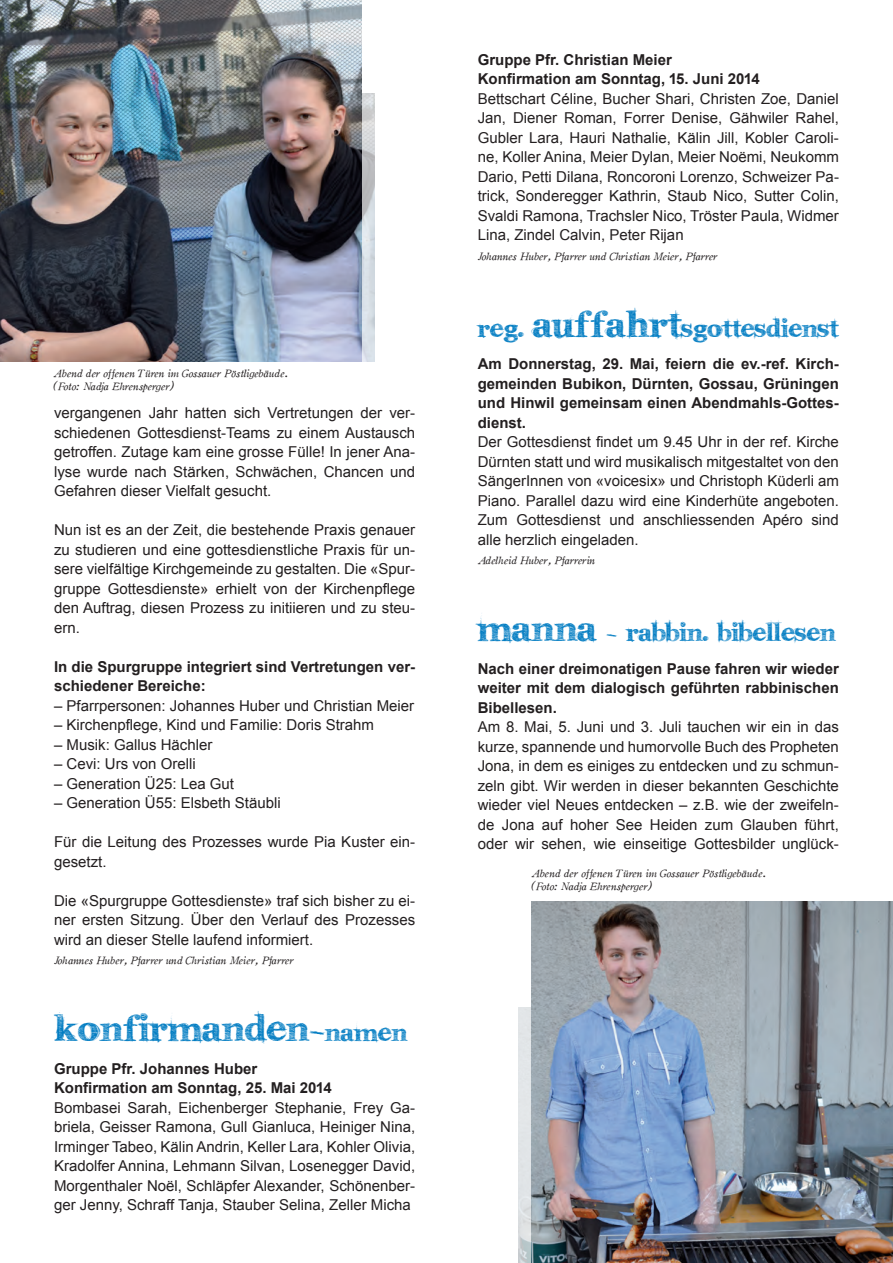
<style>
.page{position:relative;width:893px;height:1263px;background:#fff}
.page>*{position:absolute;margin:0;border:0;box-sizing:border-box;transform-origin:0 0}
.t1{font:48px "karabin E.";color:#007cc2}
.t2{font:33px "karabin E.";color:#007cc2}
.t3{font:15px/19.5px "Arial";color:#231f20;text-align:justify}
.t4{font:700 15px/19.5px "Arial";color:#231f20}
.t5{font:10.5px/12.6px "Oldstyle Italic HPLHS";color:#231f20}
.s1{font-size:33px}
.s2{font-size:48px}
</style>
<div class="page">
<img style="left:0;top:0;width:361px;height:361px">
<img style="left:361px;top:94px;width:13px;height:267px">
<img style="left:531px;top:901px;width:362px;height:362px">
<img style="left:519px;top:1008px;width:12px;height:255px">
<p class="t5" style="left:54px;top:366px;width:236px">Abend der offenen Türen im Gossauer Pöstligebäude. (Foto: Nadja Ehrensperger)</p>
<p class="t3" style="left:54px;top:403px;width:363px">vergangenen Jahr hatten sich Vertretungen der ver&shy;schiedenen Gottesdienst-Teams zu einem Austausch getroffen. Zutage kam eine grosse Fülle! In jener Ana&shy;lyse wurde nach Stärken, Schwächen, Chancen und Gefahren dieser Vielfalt gesucht.</p>
<p class="t3" style="left:54px;top:520px;width:363px">Nun ist es an der Zeit, die bestehende Praxis genauer zu studieren und eine gottesdienstliche Praxis für un&shy;sere vielfältige Kirchgemeinde zu gestalten. Die «Spur&shy;gruppe Gottesdienste» erhielt von der Kirchenpflege den Auftrag, diesen Prozess zu initiieren und zu steu&shy;ern.</p>
<p class="t4" style="left:54px;top:657px;width:363px">In die Spurgruppe integriert sind Vertretungen ver&shy;schiedener Bereiche:</p>
<p class="t3" style="left:54px;top:696px;width:362px">– Pfarrpersonen: Johannes Huber und Christian Meier</p>
<p class="t3" style="left:54px;top:715px;width:322px">– Kirchenpflege, Kind und Familie: Doris Strahm</p>
<p class="t3" style="left:54px;top:735px;width:160px">– Musik: Gallus Hächler</p>
<p class="t3" style="left:54px;top:754px;width:143px">– Cevi: Urs von Orelli</p>
<p class="t3" style="left:54px;top:774px;width:182px">– Generation Ü25: Lea Gut</p>
<p class="t3" style="left:54px;top:793px;width:228px">– Generation Ü55: Elsbeth Stäubli</p>
<p class="t3" style="left:54px;top:832px;width:363px">Für die Leitung des Prozesses wurde Pia Kuster ein&shy;gesetzt.</p>
<p class="t3" style="left:54px;top:891px;width:363px">Die «Spurgruppe Gottesdienste» traf sich bisher zu ei&shy;ner ersten Sitzung. Über den Verlauf des Prozesses wird an dieser Stelle laufend informiert.</p>
<p class="t5" style="left:54px;top:953px;width:241px">Johannes Huber, Pfarrer und Christian Meier, Pfarrer</p>
<h1 class="t1" style="left:54px;top:1002px;width:355px">konf irmanden-<span class="s1">namen</span></h1>
<p class="t4" style="left:54px;top:1058px;width:279px">Gruppe Pfr. Johannes Huber<br>Konfirmation am Sonntag, 25. Mai 2014</p>
<p class="t3" style="left:54px;top:1097px;width:363px">Bombasei Sarah, Eichenberger Stephanie, Frey Ga&shy;briela, Geisser Ramona, Gull Gianluca, Heiniger Nina, Irminger Tabeo, Kälin Andrin, Keller Lara, Kohler Olivia, Kradolfer Annina, Lehmann Silvan, Losenegger David, Morgenthaler Noël, Schläpfer Alexander, Schönenber&shy;ger Jenny, Schraff Tanja, Stauber Selina, Zeller Micha</p>
<p class="t4" style="left:478px;top:50px;width:284px">Gruppe Pfr. Christian Meier<br>Konfirmation am Sonntag, 15. Juni 2014</p>
<p class="t3" style="left:478px;top:89px;width:363px">Bettschart Céline, Bucher Shari, Christen Zoe, Daniel Jan, Diener Roman, Forrer Denise, Gähwiler Rahel, Gubler Lara, Hauri Nathalie, Kälin Jill, Kobler Caroli&shy;ne, Koller Anina, Meier Dylan, Meier Noëmi, Neukomm Dario, Petti Dilana, Roncoroni Lorenzo, Schweizer Pa&shy;trick, Sonderegger Kathrin, Staub Nico, Sutter Colin, Svaldi Ramona, Trachsler Nico, Tröster Paula, Widmer Lina, Zindel Calvin, Peter Rijan</p>
<p class="t5" style="left:478px;top:249px;width:241px">Johannes Huber, Pfarrer und Christian Meier, Pfarrer</p>
<h2 class="t2" style="left:478px;top:310px;width:363px">reg. <span class="s2">auffahrt</span>sgottesdienst</h2>
<p class="t4" style="left:478px;top:354px;width:363px;text-align:justify">Am Donnerstag, 29. Mai, feiern die ev.-ref. Kirch&shy;gemeinden Bubikon, Dürnten, Gossau, Grüningen und Hinwil gemeinsam einen Abendmahls-Gottes&shy;dienst.</p>
<p class="t3" style="left:478px;top:432px;width:363px">Der Gottesdienst findet um 9.45 Uhr in der ref. Kirche Dürnten statt und wird musikalisch mitgestaltet von den SängerInnen von «voicesix» und Christoph Küderli am Piano. Parallel dazu wird eine Kinderhüte angeboten.<br>Zum Gottesdienst und anschliessenden Apéro sind alle herzlich eingeladen.</p>
<p class="t5" style="left:478px;top:553px;width:119px">Adelheid Huber, Pfarrerin</p>
<h2 class="t2" style="left:478px;top:614px;width:360px"><span class="s2">manna</span> - rabbin. Bibellesen</h2>
<p class="t4" style="left:478px;top:659px;width:363px;text-align:justify">Nach einer dreimonatigen Pause fahren wir wieder weiter mit dem dialogisch geführten rabbinischen Bibellesen.</p>
<p class="t3" style="left:478px;top:717px;width:363px">Am 8. Mai, 5. Juni und 3. Juli tauchen wir ein in das kurze, spannende und humorvolle Buch des Propheten Jona, in dem es einiges zu entdecken und zu schmun&shy;zeln gibt. Wir werden in dieser bekannten Geschichte wieder viel Neues entdecken – z.B. wie der zweifeln&shy;de Jona auf hoher See Heiden zum Glauben führt, oder wir sehen, wie einseitige Gottesbilder unglück-</p>
<p class="t5" style="left:531px;top:866px;width:236px">Abend der offenen Türen im Gossauer Pöstligebäude. (Foto: Nadja Ehrensperger)</p>
</div>
